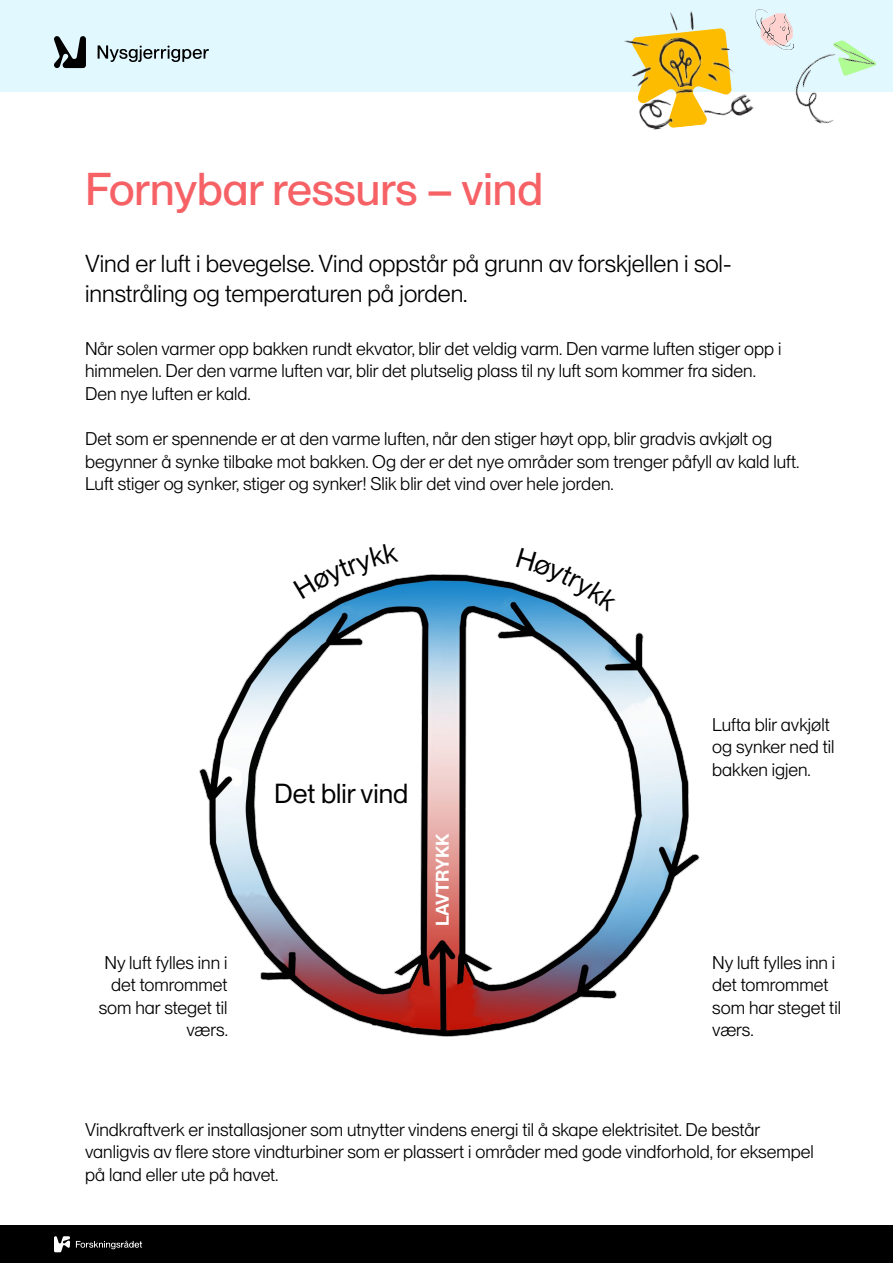
<style>
.page{position:relative;width:893px;height:1263px;background:#fff}
.page>*{position:absolute;margin:0;border:0;box-sizing:border-box;transform-origin:0 0}
.Tittel{font:500 45px "PP Neue Montreal";color:#f66166}
.Brødtekst{font:27px "PP Neue Montreal";color:#000}
.Ingress{font:24px/30px "PP Neue Montreal";color:#000}
.Brødtekst-2{font:18px/22.5px "PP Neue Montreal";color:#000}
.Brødtekst-3{font:600 18px "PP Neue Montreal";color:#fff}
</style>
<div class="page">
<div style="left:0;top:0;width:893px;height:91px;background:#e0f8fe"></div>
<img style="left:622px;top:11px;width:133px;height:119px">
<img style="left:756px;top:10px;width:37px;height:40px">
<img style="left:786px;top:37px;width:90px;height:87px">
<div style="left:0;top:1225px;width:893px;height:38px;background:#000"></div>
<svg style="left:54px;top:1236px;width:16px;height:16px"></svg>
<svg style="left:76px;top:1241px;width:66px;height:8px"></svg>
<svg style="left:98px;top:45px;width:111px;height:17px"></svg>
<svg style="left:54px;top:36px;width:32px;height:32px"></svg>
<img style="left:199px;top:575px;width:501px;height:461px">
<svg style="left:293px;top:575px;width:106px;height:24px"></svg>
<svg style="left:516px;top:575px;width:104px;height:37px"></svg>
<h1 class="Tittel" style="left:85px;top:162px;width:459px">Fornybar ressurs – vind</h1>
<p class="Ingress" style="left:85px;top:249px;width:646px">Vind er luft i bevegelse. Vind oppstår på grunn av forskjellen i sol&shy;innstråling og temperaturen på jorden.</p>
<p class="Brødtekst-2" style="left:85px;top:337px;width:698px">Når solen varmer opp bakken rundt ekvator, blir det veldig varm. Den varme luften stiger opp i himmelen. Der den varme luften var, blir det plutselig plass til ny luft som kommer fra siden.<br>Den nye luften er kald.</p>
<p class="Brødtekst-2" style="left:85px;top:427px;width:716px">Det som er spennende er at den varme luften, når den stiger høyt opp, blir gradvis avkjølt og begynner å synke tilbake mot bakken. Og der er det nye områder som trenger påfyll av kald luft.<br>Luft stiger og synker, stiger og synker! Slik blir det vind over hele jorden.</p>
<p class="Brødtekst-2" style="left:99px;top:951px;width:131px;text-align:right">Ny luft fylles inn i det tomrommet som har steget til værs.</p>
<p class="Brødtekst" style="left:274px;top:778px;width:135px">Det blir vind</p>
<p class="Brødtekst-3" style="left:432px;top:926px;width:94px;rotate:-90deg">LAVTRYKK</p>
<p class="Brødtekst-2" style="left:712px;top:713px;width:124px">Lufta blir avkjølt og synker ned til bakken igjen.</p>
<p class="Brødtekst-2" style="left:712px;top:951px;width:130px">Ny luft fylles inn i det tomrommet som har steget til værs.</p>
<p class="Brødtekst-2" style="left:85px;top:1118px;width:730px">Vindkraftverk er installasjoner som utnytter vindens energi til å skape elektrisitet. De består vanligvis av flere store vindturbiner som er plassert i områder med gode vindforhold, for eksempel på land eller ute på havet.</p>
</div>
